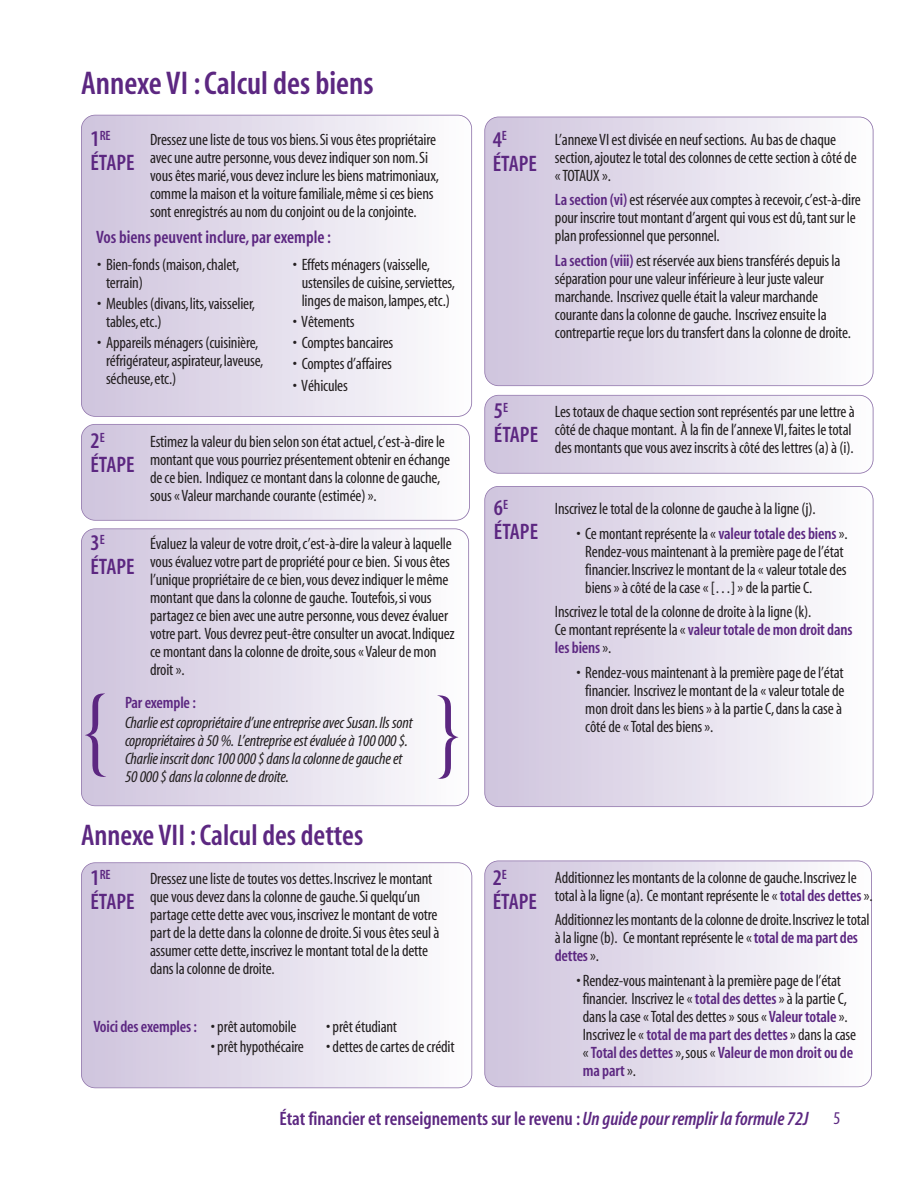
<style>
.page{position:relative;width:918px;height:1188px;background:#fff}
.page>*{position:absolute;margin:0;border:0;box-sizing:border-box;transform-origin:0 0}
.t1{font:300 90px "Helvetica";color:#5c2781}
.t2{font:600 condensed 33px "Myriad";color:#5c2781}
.t3{font:600 condensed 30px "Myriad";color:#5c2781}
.t4{font:600 condensed 22.5px/24px "Myriad";color:#5c2781}
.t5{font:600 condensed 19.5px "Myriad";color:#5c2781}
.t6{font:600 condensed 18px "Myriad";color:#5c2781}
.t7{font:condensed 18px "Myriad Pro";color:#5c2781}
.t8{font:condensed 16.5px/18px "Myriad";letter-spacing:-.01em;color:#231f20}
.t9{font:italic condensed 16.5px/18px "Myriad";letter-spacing:-.01em;color:#231f20}
.t10{font:600 condensed 16.5px "Myriad";letter-spacing:-.01em;color:#5c2781}
.t11{font:600 condensed 13.5px "Myriad";color:#5c2781}
.s1{font-size:22.5px}
.s2{font-weight:600;color:#5c2781}
.s3{font-style:italic}
</style>
<div class="page">
<div style="left:82px;top:116px;width:389px;height:300px;background:linear-gradient(to right,#cec3dd,#fdfdfe);border-radius:14px"></div>
<div style="left:81px;top:115px;width:391px;height:302px;border:2px solid #8a6da7;border-radius:14px"></div>
<div style="left:82px;top:863px;width:390px;height:224px;background:linear-gradient(to right,#cec3dd,#fdfdfe);border-radius:14px"></div>
<div style="left:81px;top:862px;width:391px;height:226px;border:2px solid #8a6da7;border-radius:14px"></div>
<div style="left:485px;top:861px;width:386px;height:225px;background:linear-gradient(to right,#cec3dd,#fdfdfe);border-radius:14px"></div>
<div style="left:484px;top:861px;width:388px;height:226px;border:2px solid #8a6da7;border-radius:14px"></div>
<div style="left:82px;top:529px;width:386px;height:276px;background:linear-gradient(to right,#cec3dd,#fdfdfe);border-radius:13px"></div>
<div style="left:81px;top:528px;width:388px;height:278px;border:2px solid #8a6da7;border-radius:14px"></div>
<div style="left:485px;top:117px;width:388px;height:268px;background:linear-gradient(to right,#cec3dd,#fdfdfe);border-radius:14px"></div>
<div style="left:484px;top:117px;width:390px;height:269px;border:2px solid #8a6da7;border-radius:14px"></div>
<div style="left:485px;top:396px;width:388px;height:77px;background:linear-gradient(to right,#cec3dd,#fdfdfe);border-radius:14px"></div>
<div style="left:484px;top:395px;width:390px;height:79px;border:2px solid #8a6da7;border-radius:14px"></div>
<div style="left:485px;top:487px;width:388px;height:319px;background:linear-gradient(to right,#cec3dd,#fdfdfe);border-radius:14px"></div>
<div style="left:484px;top:486px;width:390px;height:321px;border:2px solid #8a6da7;border-radius:14px"></div>
<div style="left:82px;top:425px;width:387px;height:95px;background:linear-gradient(to right,#cec3dd,#fdfdfe);border-radius:14px"></div>
<div style="left:81px;top:424px;width:389px;height:97px;border:2px solid #8a6da7;border-radius:14px"></div>
<h2 class="t2" style="left:81px;top:72px;width:294px">Annexe VI :Calcul des biens</h2>
<p class="t8" style="left:150px;top:132px;width:290px">Dressezunelistedetousvosbiens.Sivousêtespropriétaire avecuneautrepersonne,vousdevezindiquerson nom.Si vousêtesmarié,vousdevezinclurelesbiensmatrimoniaux, commelamaison et lavoiturefamiliale,mêmesicesbiens sontenregistrésau nomduconjointoudelaconjointe.</p>
<p class="t11" style="left:91px;top:131px;width:22px"><span class="s1">1</span>RE</p>
<h3 class="t4" style="left:91px;top:153px;width:46px">ÉTAPE</h3>
<p class="t6" style="left:96px;top:231px;width:237px">Vos biens peuvent inclure, par exemple :</p>
<p class="t8" style="left:106px;top:257px;width:135px;text-indent:-9px">• Bien-fonds(maison,chalet, terrain)</p>
<p class="t8" style="left:106px;top:296px;width:151px;text-indent:-9px">• Meubles(divans,lits,vaisselier, tables,etc.)</p>
<p class="t8" style="left:106px;top:335px;width:159px;text-indent:-9px">• Appareilsménagers(cuisinière, réfrigérateur,aspirateur,laveuse, sécheuse,etc.)</p>
<p class="t8" style="left:302px;top:257px;width:155px;text-indent:-9px">• Effetsménagers(vaisselle, ustensilesdecuisine,serviettes, lingesdemaison,lampes,etc.)</p>
<p class="t8" style="left:293px;top:314px;width:63px">• Vêtements</p>
<p class="t8" style="left:293px;top:335px;width:102px">• Comptesbancaires</p>
<p class="t8" style="left:293px;top:356px;width:100px">• Comptesd’affaires</p>
<p class="t8" style="left:293px;top:378px;width:56px">• Véhicules</p>
<h3 class="t4" style="left:91px;top:430px;width:46px">2<sup>E<br></sup>ÉTAPE</h3>
<h3 class="t4" style="left:91px;top:532px;width:46px">3<sup>E<br></sup>ÉTAPE</h3>
<p class="t8" style="left:150px;top:434px;width:302px">Estimezlavaleurdubien selon son étatactuel,c’est-à-direle montantquevouspourriezprésentementobteniren échange decebien. Indiquezcemontantdanslacolonnedegauche, sous«Valeurmarchandecourante(estimée)».</p>
<p class="t8" style="left:150px;top:536px;width:306px">Évaluezlavaleurdevotredroit,c’est-à-direlavaleuràlaquelle vousévaluezvotrepartdepropriétépourcebien. Sivousêtes l’uniquepropriétairedecebien,vousdevezindiquer lemême montantquedanslacolonnedegauche. Toutefois,sivous partagezcebien avecuneautrepersonne,vousdevezévaluer votrepart. Vousdevrezpeut-êtreconsulterun avocat.Indiquez cemontantdanslacolonnededroite,sous«Valeurdemon droit».</p>
<h1 class="t1" style="left:81px;top:676px;width:31px">{</h1>
<h1 class="t1" style="left:433px;top:678px;width:31px">}</h1>
<p class="t10" style="left:125px;top:696px;width:72px">Parexemple:</p>
<p class="t9" style="left:125px;top:715px;width:289px">Charlieestcopropriétaired’uneentrepriseavecSusan.Ilssont copropriétairesà50%. L’entrepriseestévaluéeà100000$.<br>Charlieinscritdonc100000$danslacolonnedegaucheet 50000$danslacolonnededroite.</p>
<h3 class="t3" style="left:81px;top:825px;width:284px">Annexe VII :Calcul des dettes</h3>
<p class="t8" style="left:150px;top:871px;width:291px">Dressezunelistedetoutesvosdettes.Inscrivezlemontant quevousdevezdanslacolonnedegauche.Siquelqu’un partagecettedetteavecvous,inscrivezlemontantdevotre partdeladettedanslacolonnededroite.Sivousêtesseulà assumercettedette,inscrivezlemontant totaldeladette danslacolonnededroite.</p>
<p class="t11" style="left:91px;top:870px;width:22px"><span class="s1">1</span>RE</p>
<h3 class="t4" style="left:91px;top:892px;width:46px">ÉTAPE</h3>
<p class="t10" style="left:93px;top:1021px;width:105px">Voici desexemples:</p>
<p class="t8" style="left:211px;top:1019px;width:87px">•prêtautomobile</p>
<p class="t8" style="left:211px;top:1039px;width:95px">•prêt hypothécaire</p>
<p class="t8" style="left:326px;top:1019px;width:73px">•prêtétudiant</p>
<p class="t8" style="left:326px;top:1039px;width:130px">•dettesdecartesdecrédit</p>
<h3 class="t4" style="left:493px;top:129px;width:46px">4<sup>E<br></sup>ÉTAPE</h3>
<p class="t8" style="left:555px;top:132px;width:303px">L’annexeVIestdiviséeen neufsections. Aubasdechaque section,ajoutezletotaldescolonnesdecettesection àcôtéde «TOTAUX».</p>
<p class="t8" style="left:555px;top:192px;width:307px"><span class="s2">Lasection (vi)</span>est réservéeauxcomptesàrecevoir,c’est-à-dire pour inscriretoutmontantd’argentquivousestdû,tantsur le plan professionnelquepersonnel.</p>
<p class="t8" style="left:555px;top:253px;width:298px"><span class="s2">Lasection (viii)</span>est réservéeauxbienstransférésdepuisla séparation pourunevaleur inférieureàleur justevaleur marchande. Inscrivezquelleétait lavaleurmarchande courantedanslacolonnedegauche. Inscrivezensuitela contrepartiereçuelorsdutransfertdanslacolonnededroite.</p>
<h3 class="t4" style="left:494px;top:401px;width:46px">5<sup>E<br></sup>ÉTAPE</h3>
<h3 class="t4" style="left:494px;top:498px;width:46px">6<sup>E<br></sup>ÉTAPE</h3>
<p class="t8" style="left:555px;top:404px;width:301px">Lestotauxdechaquesection sont représentésparunelettreà côtédechaquemontant. À lafin del’annexeVI,faitesletotal desmontantsquevousavezinscritsàcôtédeslettres(a)à(i).</p>
<p class="t8" style="left:555px;top:501px;width:262px">Inscrivezletotaldelacolonnedegaucheàlaligne(j).</p>
<p class="t8" style="left:585px;top:526px;width:264px;text-indent:-9px">• Cemontant représentela«<span class="s2">valeurtotale des biens</span>».<br>Rendez-vousmaintenantàlapremièrepagedel’état financier.Inscrivezlemontantdela«valeur totaledes biens»àcôtédelacase«[…]»delapartieC.</p>
<p class="t8" style="left:555px;top:604px;width:299px">Inscrivezletotaldelacolonnededroiteàlaligne(k).<br>Cemontant représentela«<span class="s2">valeurtotale demon droit dans les biens</span>».</p>
<p class="t8" style="left:585px;top:665px;width:261px;text-indent:-9px">• Rendez-vousmaintenantàlapremièrepagedel’état financier. Inscrivezlemontantdela«valeur totalede mon droitdanslesbiens»àlapartieC,danslacaseà côtéde«Totaldesbiens».</p>
<h3 class="t4" style="left:493px;top:868px;width:46px">2<sup>E<br></sup>ÉTAPE</h3>
<p class="t8" style="left:555px;top:870px;width:319px">Additionnezlesmontantsdelacolonnedegauche.Inscrivezle totalàlaligne(a). Cemontant représentele«<span class="s2">total des dettes</span>».</p>
<p class="t8" style="left:555px;top:912px;width:316px">Additionnezlesmontantsdelacolonnededroite.Inscrivezletotal àlaligne(b). Cemontantreprésentele«<span class="s2">total dema part des dettes</span>».</p>
<p class="t8" style="left:583px;top:973px;width:275px;text-indent:-6px">• Rendez-vousmaintenantàlapremièrepagedel’état financier. Inscrivezle«<span class="s2">total des dettes</span>»àlapartieC, danslacase«Totaldesdettes»sous« <span class="s2">Valeurtotale</span>».<br>Inscrivezle«<span class="s2">total dema part des dettes</span>»danslacase «<span class="s2">Total des dettes</span>»,sous« <span class="s2">Valeur demon droit ou de ma part</span>».</p>
<p class="t5" style="left:279px;top:1112px;width:531px">État financier et renseignements sur le revenu :<span class="s3">Un guide pour remplir la formule 72J</span></p>
<p class="t7" style="left:834px;top:1112px;width:8px">5</p>
</div>
